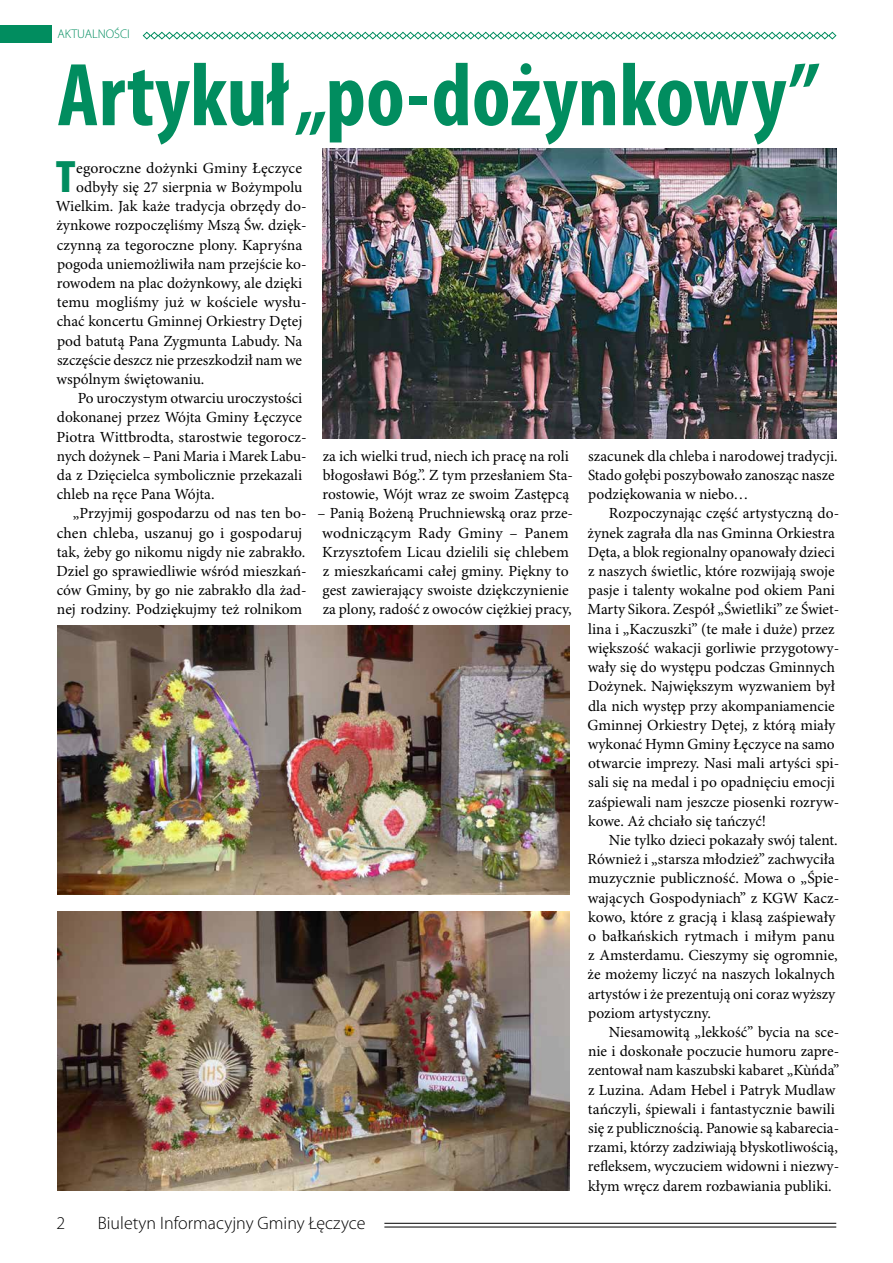
<style>
.page{position:relative;width:893px;height:1263px;background:#fff}
.page>*{position:absolute;margin:0;border:0;box-sizing:border-box;transform-origin:0 0}
.t1{font:700 condensed 90.15px "Myriad Pro";color:#018d5f}
.t2{font:700 condensed 40.95px "Bernino Sans";color:#018d5f}
.t3{font:300 18px "Myriad Pro";color:#000}
.t4{font:15.45px/19.2px "Minion Pro";color:#000}
.t5{font:300 12.6px "Myriad Pro";color:#018d5f}
</style>
<div class="page">
<hr style="left:384px;top:1223px;width:452px;height:1px;background:#000">
<hr style="left:384px;top:1227px;width:452px;height:1px;background:#000">
<div style="left:0;top:26px;width:51px;height:17px;background:#018d5f"></div>
<img style="left:322px;top:149px;width:514px;height:289px">
<img style="left:58px;top:625px;width:512px;height:269px">
<img style="left:58px;top:911px;width:512px;height:280px">
<svg style="left:142px;top:31px;width:695px;height:9px"></svg>
<p class="t5" style="left:57px;top:27px;width:74px">AKTUALNOŚCI</p>
<h1 class="t1" style="left:57px;top:45px;width:764px">Artykuł „po-dożynkowy”</h1>
<h2 class="t2" style="left:56px;top:152px;width:21px">T</h2>
<p class="t4" style="left:76px;top:159px;width:227px">egoroczne dożynki Gminy Łęczyce</p>
<p class="t4" style="left:76px;top:178px;width:227px">odbyły się 27 sierpnia w Bożympolu</p>
<p class="t4" style="left:56px;top:197px;width:252px">Wielkim. Jak każe tradycja obrzędy do-</p>
<p class="t4" style="left:56px;top:216px;width:252px">żynkowe rozpoczęliśmy Mszą Św. dzięk-</p>
<p class="t4" style="left:57px;top:236px;width:247px">czynną za tegoroczne plony. Kapryśna</p>
<p class="t4" style="left:57px;top:255px;width:251px">pogoda uniemożliwiła nam przejście ko-</p>
<p class="t4" style="left:57px;top:274px;width:247px">rowodem na plac dożynkowy, ale dzięki</p>
<p class="t4" style="left:57px;top:293px;width:251px">temu mogliśmy już w kościele wysłu-</p>
<p class="t4" style="left:57px;top:312px;width:247px">chać koncertu Gminnej Orkiestry Dętej</p>
<p class="t4" style="left:57px;top:332px;width:247px">pod batutą Pana Zygmunta Labudy. Na</p>
<p class="t4" style="left:57px;top:351px;width:246px">szczęście deszcz nie przeszkodził nam we</p>
<p class="t4" style="left:57px;top:370px;width:149px">wspólnym świętowaniu.</p>
<p class="t4" style="left:78px;top:389px;width:226px">Po uroczystym otwarciu uroczystości</p>
<p class="t4" style="left:57px;top:408px;width:247px">dokonanej przez Wójta Gminy Łęczyce</p>
<p class="t4" style="left:56px;top:428px;width:252px">Piotra Wittbrodta, starostwie tegorocz-</p>
<p class="t4" style="left:57px;top:447px;width:251px">nych dożynek – Pani Maria i Marek Labu-</p>
<p class="t4" style="left:57px;top:466px;width:247px">da z Dzięcielca symbolicznie przekazali</p>
<p class="t4" style="left:57px;top:485px;width:159px">chleb na ręce Pana Wójta.</p>
<p class="t4" style="left:73px;top:504px;width:235px">„Przyjmij gospodarzu od nas ten bo-</p>
<p class="t4" style="left:57px;top:524px;width:247px">chen chleba, uszanuj go i gospodaruj</p>
<p class="t4" style="left:57px;top:543px;width:250px">tak, żeby go nikomu nigdy nie zabrakło.</p>
<p class="t4" style="left:57px;top:562px;width:252px">Dziel go sprawiedliwie wśród mieszkań-</p>
<p class="t4" style="left:57px;top:581px;width:251px">ców Gminy, by go nie zabrakło dla żad-</p>
<p class="t4" style="left:57px;top:600px;width:247px">nej rodziny. Podziękujmy też rolnikom</p>
<p class="t4" style="left:323px;top:447px;width:252px">za ich wielki trud, niech ich pracę na roli błogosławi Bóg.”. Z tym przesłaniem Sta&shy;rostowie, Wójt wraz ze swoim Zastępcą</p>
<p class="t4" style="left:317px;top:505px;width:257px;text-align:center">– Panią Bożeną Pruchniewską oraz prze&shy;wodniczącym Rady Gminy – Panem Krzysztofem Licau dzielili się chlebem z mieszkańcami całej gminy. Piękny to gest zawierający swoiste dziękczynienie za plony, radość z owoców ciężkiej pracy,</p>
<p class="t3" style="left:56px;top:1213px;width:10px">2</p>
<p class="t3" style="left:98px;top:1213px;width:269px">Biuletyn Informacyjny Gminy Łęczyce</p>
<p class="t4" style="left:588px;top:447px;width:251px">szacunek dla chleba i narodowej tradycji.<br>Stado gołębi poszybowało zanosząc nasze podziękowania w niebo…</p>
<p class="t4" style="left:587px;top:504px;width:253px;text-indent:21px">Rozpoczynając część artystyczną do&shy;żynek zagrała dla nas Gminna Orkiestra Dęta, a blok regionalny opanowały dzieci z naszych świetlic, które rozwijają swoje pasje i talenty wokalne pod okiem Pani Marty Sikora. Zespół „Świetliki” ze Świet&shy;lina i „Kaczuszki” (te małe i duże) przez większość wakacji gorliwie przygotowy&shy;wały się do występu podczas Gminnych Dożynek. Największym wyzwaniem był dla nich występ przy akompaniamencie Gminnej Orkiestry Dętej, z którą miały wykonać Hymn Gminy Łęczyce na samo otwarcie imprezy. Nasi mali artyści spi&shy;sali się na medal i po opadnięciu emocji zaśpiewali nam jeszcze piosenki rozryw&shy;kowe. Aż chciało się tańczyć!</p>
<p class="t4" style="left:587px;top:831px;width:253px;text-indent:21px">Nie tylko dzieci pokazały swój talent.<br>Również i „starsza młodzież” zachwyciła muzycznie publiczność. Mowa o „Śpie&shy;wających Gospodyniach” z KGW Kacz&shy;kowo, które z gracją i klasą zaśpiewały o bałkańskich rytmach i miłym panu z Amsterdamu. Cieszymy się ogromnie, że możemy liczyć na naszych lokalnych artystów i że prezentują oni coraz wyższy poziom artystyczny.</p>
<p class="t4" style="left:588px;top:1023px;width:253px;text-indent:21px">Niesamowitą „lekkość” bycia na sce&shy;nie i doskonałe poczucie humoru zapre&shy;zentował nam kaszubski kabaret „Kùńda” z Luzina. Adam Hebel i Patryk Mudlaw tańczyli, śpiewali i fantastycznie bawili się z publicznością. Panowie są kabarecia&shy;rzami, którzy zadziwiają błyskotliwością, refleksem, wyczuciem widowni i niezwy&shy;kłym wręcz darem rozbawiania publiki.</p>
</div>
